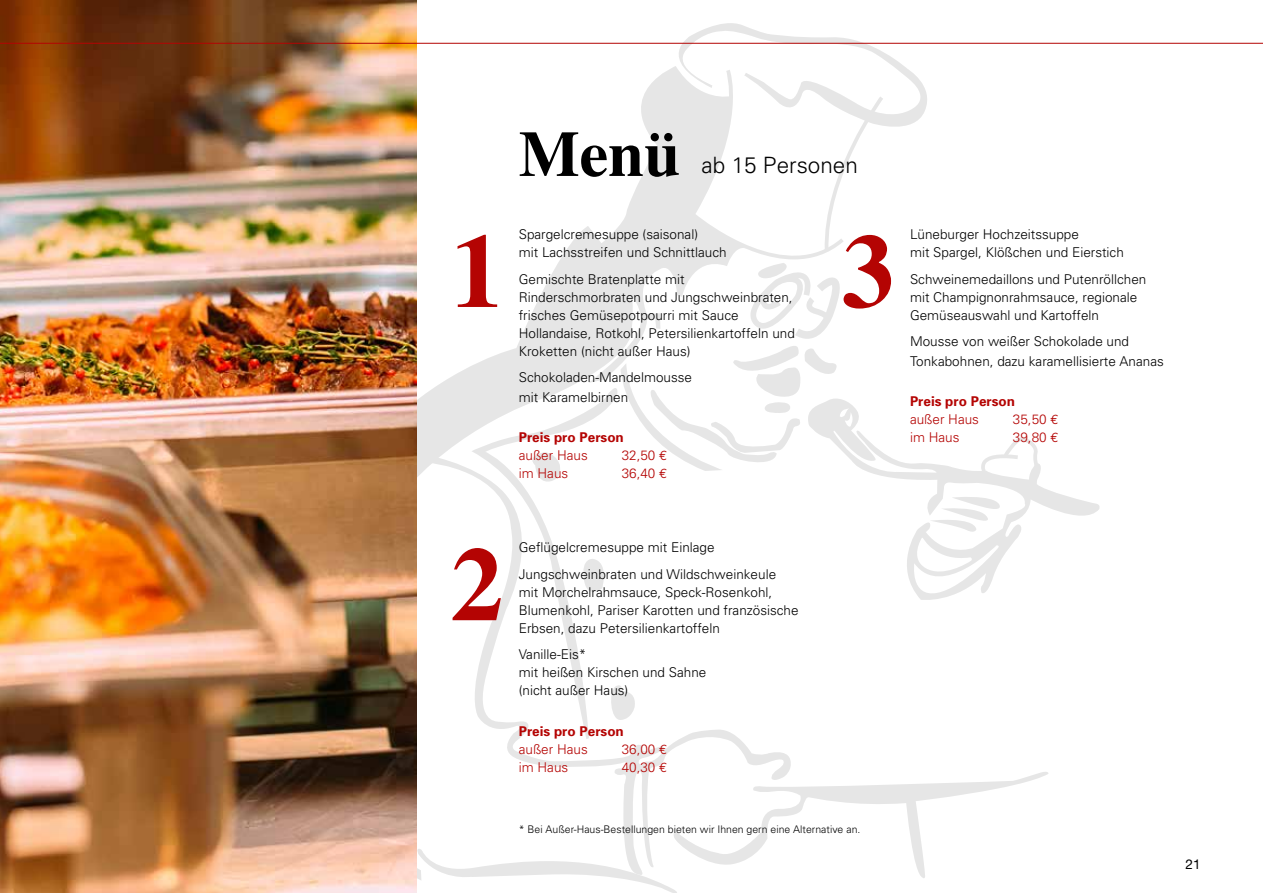
<style>
.page{position:relative;width:1263px;height:893px;background:#fff}
.page>*{position:absolute;margin:0;border:0;box-sizing:border-box;transform-origin:0 0}
.t1{font:700 105px "Times";color:#b40403}
.t2{font:700 64.5px "Times";color:#000}
.t3{font:300 22.5px "Univers";color:#000}
.t4{font:300 13.5px/18px "Univers";color:#000}
.t5{font:300 13.5px "Univers";color:#b40403}
.t6{font:700 13.5px "Univers";color:#b40403}
.t7{font:13.5px "Helvetica Neue";color:#000}
.t8{font:300 10.5px "Univers";color:#000}
.s1{font-family:"Euro Mono";font-weight:400}
</style>
<div class="page">
<svg style="left:417px;top:225px;width:203px;height:252px"></svg>
<svg style="left:471px;top:384px;width:148px;height:72px"></svg>
<svg style="left:620px;top:23px;width:315px;height:433px"></svg>
<svg style="left:804px;top:396px;width:296px;height:204px"></svg>
<svg style="left:930px;top:494px;width:73px;height:40px"></svg>
<svg style="left:979px;top:436px;width:59px;height:39px"></svg>
<svg style="left:525px;top:452px;width:38px;height:4px"></svg>
<svg style="left:430px;top:456px;width:361px;height:313px"></svg>
<svg style="left:417px;top:769px;width:631px;height:124px"></svg>
<img style="left:0;top:0;width:417px;height:893px">
<hr style="left:0;top:43px;width:1263px;height:1px;background:#b40403">
<h2 class="t2" style="left:519px;top:92px;width:163px">Menü</h2>
<h3 class="t3" style="left:702px;top:152px;width:158px">ab 15 Personen</h3>
<p class="t4" style="left:519px;top:225px;width:209px">Spargelcremesuppe (saisonal)<br>mit Lachsstreifen und Schnittlauch</p>
<p class="t4" style="left:519px;top:269px;width:278px">Gemischte Bratenplatte mit Rinderschmorbraten und Jungschweinbraten, frisches Gemüsepotpourri mit Sauce Hollandaise, Rotkohl, Petersilienkartoffeln und Kroketten (nicht außer Haus)</p>
<p class="t4" style="left:519px;top:367px;width:175px;line-height:19.5px">Schokoladen-Mandelmousse mit Karamelbirnen</p>
<p class="t6" style="left:519px;top:429px;width:107px">Preis pro Person</p>
<p class="t5" style="left:519px;top:447px;width:71px">außer Haus</p>
<p class="t5" style="left:622px;top:447px;width:47px">32,50 <span class="s1">€</span></p>
<p class="t5" style="left:519px;top:465px;width:51px">im Haus</p>
<p class="t5" style="left:622px;top:465px;width:47px">36,40 <span class="s1">€</span></p>
<h1 class="t1" style="left:451px;top:171px;width:54px">1</h1>
<p class="t4" style="left:910px;top:225px;width:215px">Lüneburger Hochzeitssuppe<br>mit Spargel, Klößchen und Eierstich</p>
<h1 class="t1" style="left:842px;top:171px;width:54px">3</h1>
<p class="t4" style="left:910px;top:269px;width:238px">Schweinemedaillons und Putenröllchen mit Champignonrahmsauce, regionale<br>Gemüseauswahl und Kartoffeln</p>
<p class="t4" style="left:910px;top:331px;width:255px;line-height:19.5px">Mousse von weißer Schokolade und<br>Tonkabohnen, dazu karamellisierte Ananas</p>
<p class="t6" style="left:910px;top:393px;width:107px">Preis pro Person</p>
<p class="t5" style="left:910px;top:411px;width:71px">außer Haus</p>
<p class="t5" style="left:1013px;top:411px;width:47px">35,50 <span class="s1">€</span></p>
<p class="t5" style="left:910px;top:429px;width:51px">im Haus</p>
<p class="t5" style="left:1013px;top:429px;width:47px">39,80 <span class="s1">€</span></p>
<h1 class="t1" style="left:451px;top:484px;width:54px">2</h1>
<p class="t4" style="left:519px;top:534px;width:259px;line-height:26.5px">Geflügelcremesuppe mit Einlage<br>Jungschweinbraten und Wildschweinkeule</p>
<p class="t4" style="left:519px;top:583px;width:281px">mit Morchelrahmsauce, Speck-Rosenkohl,<br>Blumenkohl, Pariser Karotten und französische<br>Erbsen, dazu Petersilienkartoffeln</p>
<p class="t4" style="left:519px;top:645px;width:189px">Vanille-Eis*<br>mit heißen Kirschen und Sahne (nicht außer Haus)</p>
<p class="t6" style="left:519px;top:723px;width:107px">Preis pro Person</p>
<p class="t5" style="left:519px;top:741px;width:71px">außer Haus</p>
<p class="t5" style="left:622px;top:741px;width:47px">36,00 <span class="s1">€</span></p>
<p class="t5" style="left:519px;top:759px;width:51px">im Haus</p>
<p class="t5" style="left:622px;top:759px;width:47px">40,30 <span class="s1">€</span></p>
<p class="t8" style="left:519px;top:823px;width:343px">* Bei Außer-Haus-Bestellungen bieten wir Ihnen gern eine Alternative an.</p>
<p class="t7" style="left:1185px;top:856px;width:17px">21</p>
</div>
